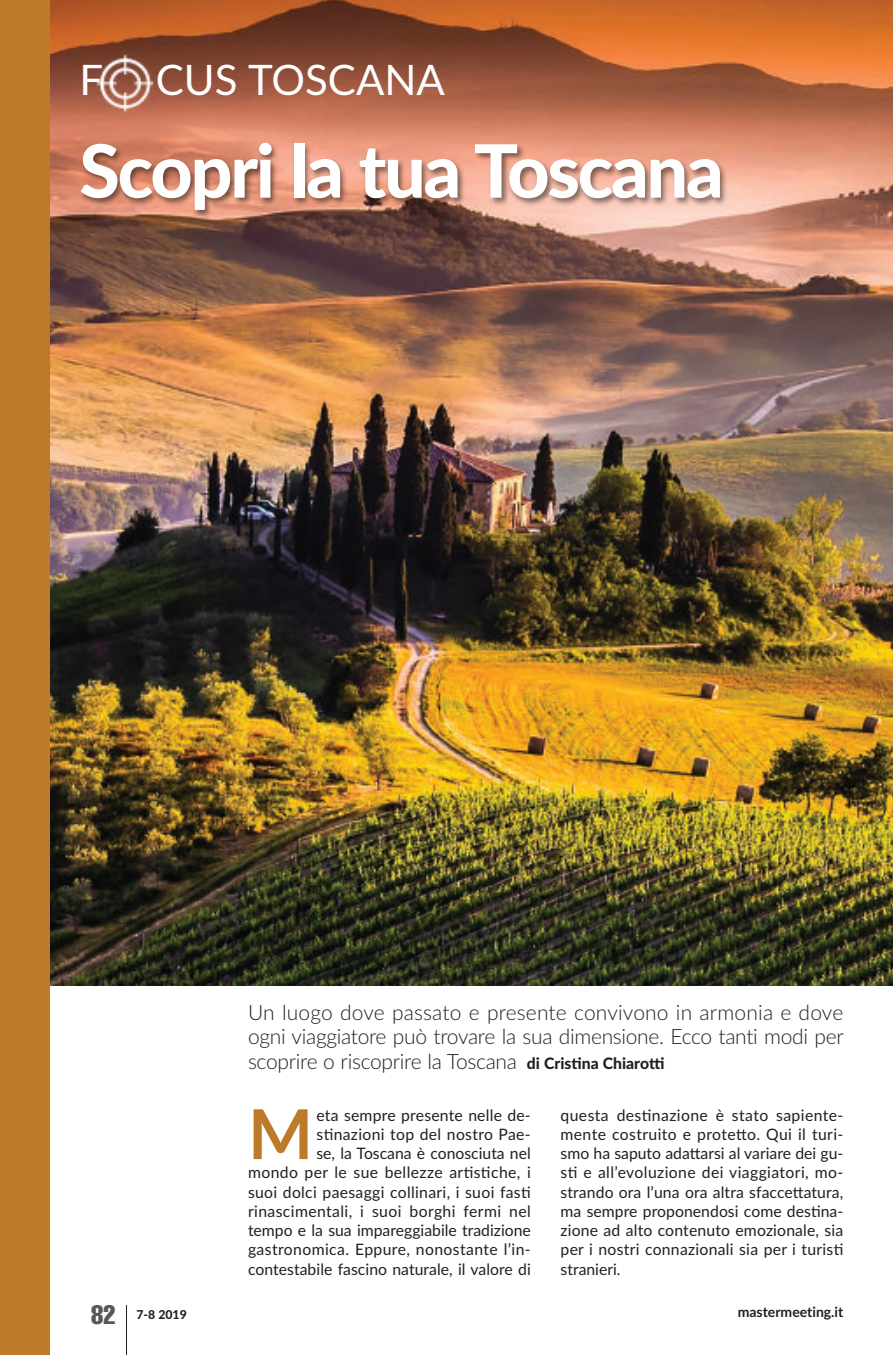
<style>
.page{position:relative;width:893px;height:1355px;background:#fff}
.page>*{position:absolute;margin:0;border:0;box-sizing:border-box;transform-origin:0 0}
.t1{font:800 73.5px "Lato";letter-spacing:-.03em;color:#fff}
.t2{font:700 68.77px "Lato";color:#bd7b2a}
.t3{font:42px "Lato";color:#fff}
.t4{font:extra-condensed 26.25px "Helvetica";color:#57585a}
.t5{font:300 21px/24.5px "Lato";letter-spacing:-.015em;color:#231f20;text-align:justify}
.t6{font:15.75px/19.2px "Lato";letter-spacing:.015em;color:#231f20;text-align:justify}
.t7{font:700 14px "Lato";color:#231f20}
.t8{font:800 12.25px "Lato";color:#231f20}
.s1{font-weight:800;font-size:15.75px}
</style>
<div class="page">
<img style="left:50px;top:0;width:843px;height:985px">
<hr style="left:126px;top:1305px;width:1px;height:49px;background:#231f20">
<img style="left:96px;top:54px;width:58px;height:59px">
<div style="left:0;top:0;width:50px;height:1354px;background:#bd7b2a"></div>
<img style="left:50px;top:124px;width:829px;height:126px">
<h3 class="t3" style="left:79px;top:56px;width:25px">F</h3>
<h3 class="t3" style="left:156px;top:56px;width:291px">CUS toSCana</h3>
<h1 class="t1" style="left:79px;top:129px;width:646px">scopri la tua Toscana</h1>
<h3 class="t5" style="left:248px;top:1000px;width:597px">Un luogo dove passato e presente convivono in armonia e dove ogni viaggiatore può trovare la sua dimensione. Ecco tanti modi per scoprire o riscoprire la Toscana <span class="s1">di cristina chiarotti</span></h3>
<h3 class="t4" style="left:91px;top:1305px;width:26px">82</h3>
<p class="t6" style="left:248px;top:1105px;width:284px;text-align:right">eta sempre presente nelle de&shy;stinazioni top del nostro Pae-<br>se, la toscana è conosciuta nel<br>mondo per le sue bellezze artistiche, i suoi dolci paesaggi collinari, i suoi fasti rinascimentali, i suoi borghi fermi nel tempo e la sua impareggiabile tradizione gastronomica. Eppure, nonostante l’in&shy;contestabile fascino naturale, il valore di</p>
<h2 class="t2" style="left:248px;top:1095px;width:67px">M</h2>
<p class="t6" style="left:561px;top:1105px;width:284px">questa destinazione è stato sapiente&shy;mente costruito e protetto. Qui il turi&shy;smo ha saputo adattarsi al variare dei gu&shy;sti e all’evoluzione dei viaggiatori, mo&shy;strando ora l’una ora altra sfaccettatura, ma sempre proponendosi come destina&shy;zione ad alto contenuto emozionale, sia per i nostri connazionali sia per i turisti stranieri.</p>
<p class="t8" style="left:136px;top:1307px;width:52px">7-8 2019</p>
<p class="t7" style="left:738px;top:1303px;width:107px">mastermeeting.it</p>
</div>
